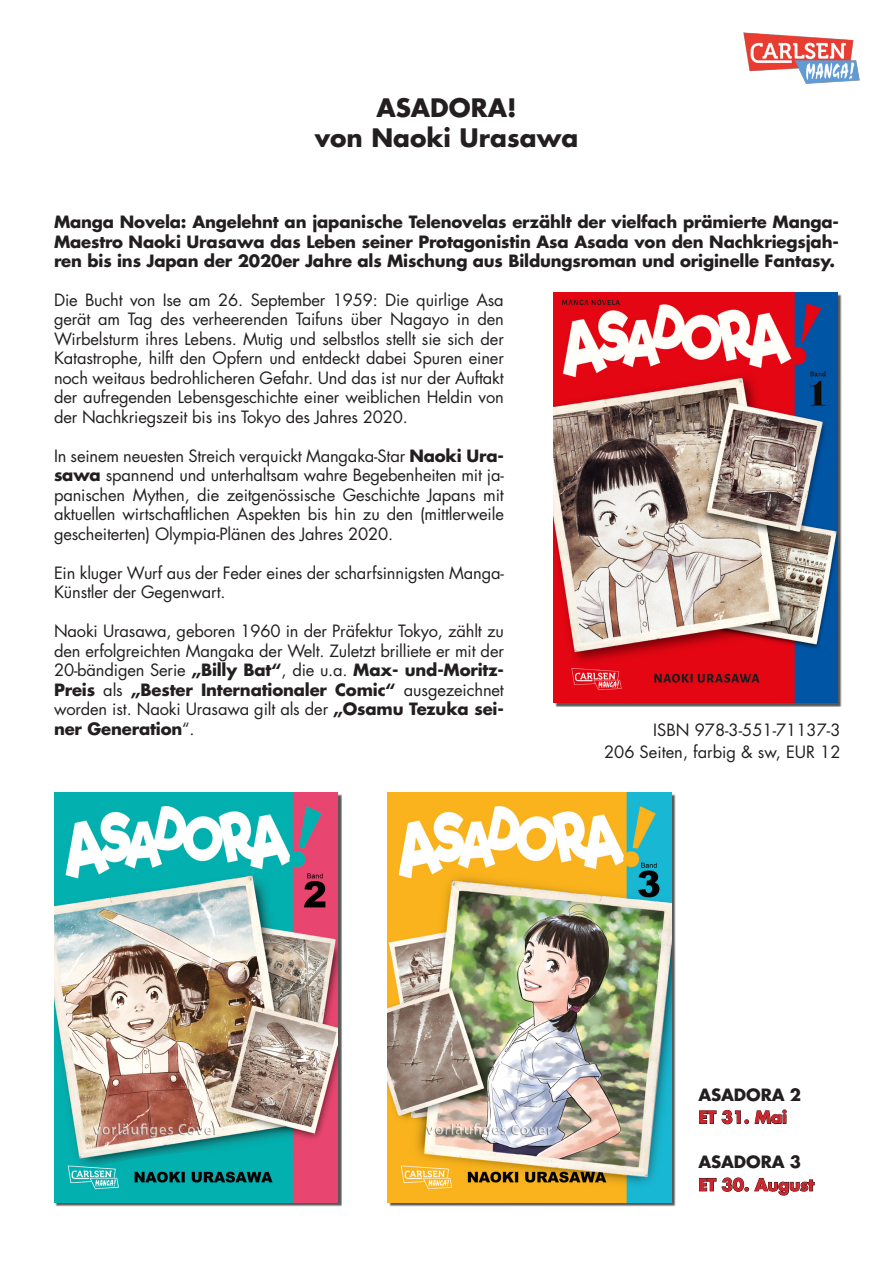
<style>
.page{position:relative;width:893px;height:1263px;background:#fff}
.page>*{position:absolute;margin:0;border:0;box-sizing:border-box;transform-origin:0 0}
.t1{font:700 24.75px "Futura";color:#231f20}
.t2{font:16.5px/19.5px "Futura";letter-spacing:-.01em;color:#231f20;text-align:justify}
.t3{font:700 16.5px/19.5px "Futura";letter-spacing:-.01em;color:#231f20;text-align:justify}
.t4{font:700 16.5px "Futura";letter-spacing:-.01em;color:#d1232a}
.s1{font-weight:700}
</style>
<div class="page">
<div style="left:555px;top:294px;width:287px;height:413px;background:#231f20;opacity:.75"></div>
<img style="left:553px;top:293px;width:284px;height:410px">
<img style="left:743px;top:32px;width:117px;height:52px">
<svg style="left:699px;top:1110px;width:87px;height:14px"></svg>
<svg style="left:699px;top:1177px;width:116px;height:19px"></svg>
<div style="left:56px;top:794px;width:286px;height:413px;background:#231f20;opacity:.75"></div>
<img style="left:54px;top:792px;width:284px;height:410px">
<div style="left:389px;top:794px;width:286px;height:413px;background:#231f20;opacity:.75"></div>
<img style="left:387px;top:792px;width:284px;height:410px">
<p class="t1" style="left:376px;top:90px;width:142px">ASADORA!</p>
<p class="t1" style="left:315px;top:120px;width:265px">von Naoki Urasawa</p>
<p class="t3" style="left:54px;top:212px;width:786px">Manga Novela: Angelehnt an japanische Telenovelas erzählt der vielfach prämierte Manga-Maestro Naoki Urasawa das Leben seiner Protagonistin Asa Asada von den Nachkriegsjah&shy;ren bis ins Japan der 2020er Jahre als Mischung aus Bildungsroman und originelle Fantasy.</p>
<p class="t2" style="left:54px;top:290px;width:451px">Die Bucht von Ise am 26. September 1959: Die quirlige Asa gerät am Tag des verheerenden Taifuns über Nagayo in den Wirbelsturm ihres Lebens. Mutig und selbstlos stellt sie sich der Katastrophe, hilft den Opfern und entdeckt dabei Spuren einer noch weitaus bedrohlicheren Gefahr. Und das ist nur der Auftakt der aufregenden Lebensgeschichte einer weiblichen Heldin von der Nachkriegszeit bis ins Tokyo des Jahres 2020.</p>
<p class="t2" style="left:54px;top:446px;width:451px">In seinem neuesten Streich verquickt Mangaka-Star <span class="s1">Naoki Ura&shy;sawa</span> spannend und unterhaltsam wahre Begebenheiten mit ja&shy;panischen Mythen, die zeitgenössische Geschichte Japans mit aktuellen wirtschaftlichen Aspekten bis hin zu den (mittlerweile gescheiterten) Olympia-Plänen des Jahres 2020.</p>
<p class="t2" style="left:54px;top:563px;width:451px">Ein kluger Wurf aus der Feder eines der scharfsinnigsten Manga-<br>Künstler der Gegenwart.</p>
<p class="t2" style="left:54px;top:621px;width:451px">Naoki Urasawa, geboren 1960 in der Präfektur Tokyo, zählt zu den erfolgreichten Mangaka der Welt. Zuletzt brilliete er mit der 20-bändigen Serie <span class="s1">„Billy Bat“</span>, die u.a. <span class="s1">Max- und-Moritz-Preis</span> als <span class="s1">„Bester Internationaler Comic“</span> ausgezeichnet worden ist. Naoki Urasawa gilt als der <span class="s1">„Osamu Tezuka sei&shy;ner Generation</span>“.</p>
<p class="t2" style="left:653px;top:720px;width:189px">ISBN 978-3-551-71137-3</p>
<p class="t2" style="left:604px;top:742px;width:238px">206 Seiten, farbig &amp; sw, EUR 12</p>
<p class="t3" style="left:698px;top:1084px;width:104px">ASADORA 2</p>
<p class="t4" style="left:698px;top:1106px;width:90px">ET 31. Mai</p>
<p class="t3" style="left:698px;top:1152px;width:104px">ASADORA 3</p>
<p class="t4" style="left:698px;top:1173px;width:117px">ET 30. August</p>
</div>
